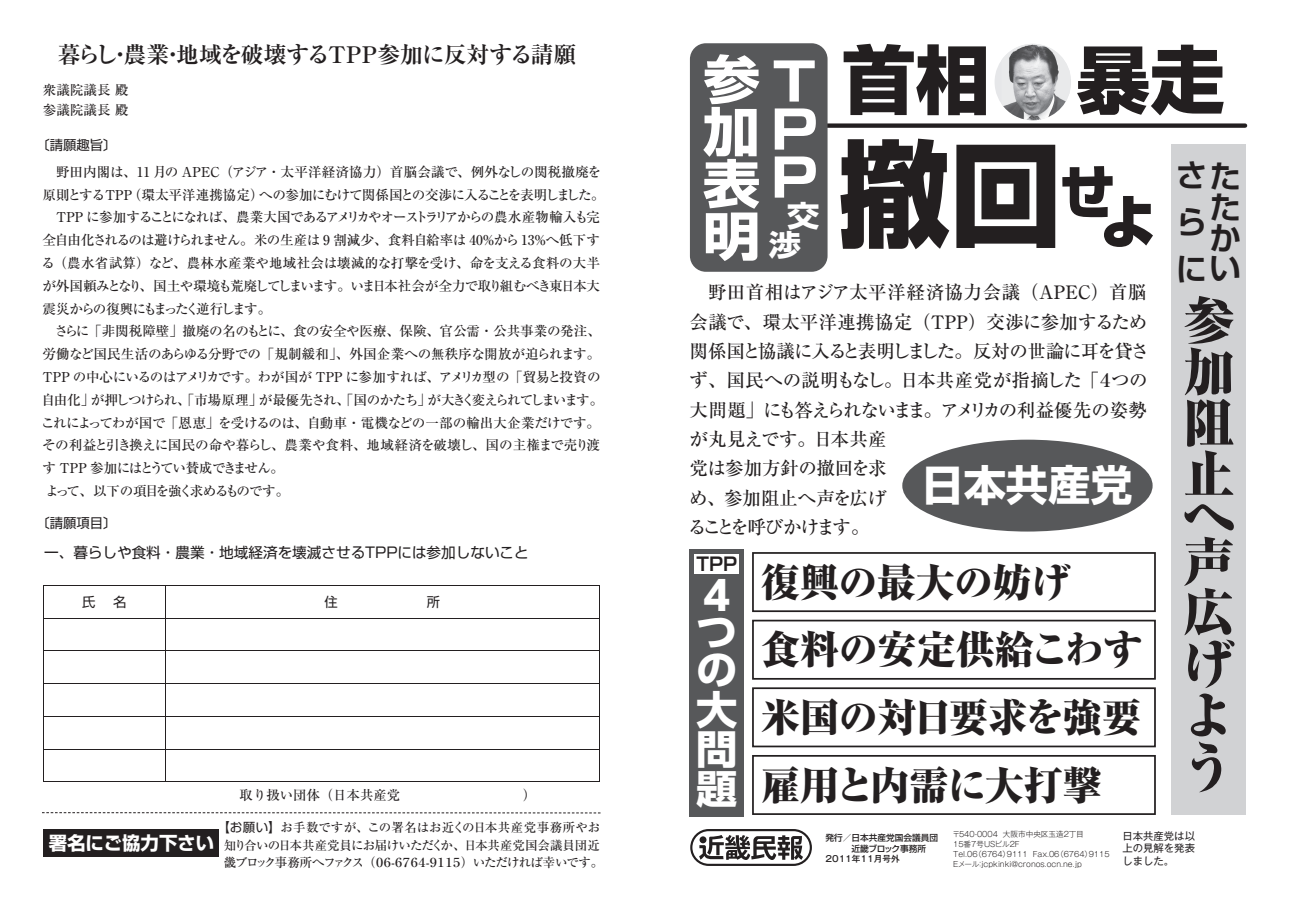
<style>
.page{position:relative;width:1290px;height:911px;background:#fff}
.page>*{position:absolute;margin:0;border:0;box-sizing:border-box;transform-origin:0 0}
.t1{font:800 115.12px "Shin Go Pr 5";color:#231f20}
.t2{font:800 74.12px "Shin Go Pr 5";color:#231f20}
.t3{font:800 58px "Shin Go Pr 5";color:#231f20}
.t4{font:700 52.12px/48px "Shin Go Pr 5";color:#fff;text-align:justify;scale:1.1 1}
.t5{font:800 expanded 51.12px/51.1px "Ryumin Pr 5";color:#231f20}
.t6{font:700 42.12px "Shin Go Pr 5";color:#fff}
.t7{font:700 39.88px/38.6px "UD Shin Go Pro";color:#fff;scale:1.04 1}
.t8{font:800 expanded 39.12px/67.6px "Ryumin Pr 5";letter-spacing:-.005em;color:#231f20}
.t9{font:700 31.5px/31px "Shin Go Pr 5 De";color:#231f20;text-align:right}
.t10{font:700 29.38px/29.4px "Shin Go Pr 5";color:#fff;scale:1.1 1}
.t11{font:700 22.75px "Ryumin Pr 5";color:#231f20}
.t12{font:500 18.5px/29.2px "Ryumin Pr 5";letter-spacing:-.015em;color:#231f20}
.t13{font:700 18.38px "Shin Go Pr 5";color:#fff}
.t14{font:700 18.38px "Shin Go Pr 5 De";color:#231f20}
.t15{font:14.62px "Shin Go Pr 5";color:#231f20}
.t16{font:500 13.62px "Ryumin Pr 5";letter-spacing:-.03em;color:#231f20}
.t17{font:500 13.62px "Ryumin Pr 5";letter-spacing:-.01em;color:#231f20}
.t18{font:500 13.62px/19.2px "Ryumin Pr 5";color:#231f20}
.t19{font:500 13.62px "Ryumin Pr 5";letter-spacing:-.09em;color:#231f20}
.t20{font:500 13.62px "Ryumin Pr 5";letter-spacing:-.055em;color:#231f20}
.t21{font:500 13.62px "Ryumin Pr 5";letter-spacing:-.08em;color:#231f20}
.t22{font:500 13.62px "Ryumin Pr 5";letter-spacing:-.12em;color:#231f20}
.t23{font:500 13.62px "Ryumin Pr 5";letter-spacing:-.075em;color:#231f20}
.t24{font:500 13.62px "Ryumin Pr 5";letter-spacing:-.11em;color:#231f20}
.t25{font:500 13.62px "Ryumin Pr 5";letter-spacing:-.15em;color:#231f20}
.t26{font:13.38px "Shin Go Pr 5";color:#231f20}
.t27{font:500 13.38px "Ryumin Pr 5";color:#231f20}
.t28{font:500 12.5px/17.4px "Ryumin Pr 5";letter-spacing:-.05em;color:#231f20;text-align:center}
.t29{font:10.38px/12.5px "Gothic MB101 Pr 5";color:#231f20;text-align:justify}
.t30{font:500 8.62px/10.9px "Shin Go Pr 5";color:#231f20}
.t31{font:500 8.62px "Gothic MB101 Pr 5";color:#231f20}
.t32{font:300 7.62px/9.8px "Gothic MB101 Pr 5";color:#231f20}
.s1{font-family:"Shin Go Pr 5";font-weight:400}
</style>
<div class="page">
<div style="left:819px;top:123px;width:426px;height:5px;background:#231f20"></div>
<div style="left:690px;top:549px;width:54px;height:267px;background:#57585a"></div>
<div style="left:694px;top:554px;width:45px;height:20px;background:#fff"></div>
<div style="left:752px;top:552px;width:404px;height:60px;border:2px solid #231f20"></div>
<div style="left:1171px;top:144px;width:74px;height:670px;background:#d1d2d4"></div>
<div style="left:690px;top:43px;width:137px;height:229px;background:#57585a;border-radius:16px"></div>
<svg style="left:699px;top:835px;width:104px;height:25px"></svg>
<div style="left:690px;top:829px;width:122px;height:37px;border:2px solid #231f20;border-radius:17px"></div>
<div style="left:902px;top:439px;width:250px;height:92px;background:#57585a;border-radius:50%"></div>
<div style="left:752px;top:619px;width:404px;height:60px;border:2px solid #231f20"></div>
<div style="left:752px;top:687px;width:404px;height:60px;border:2px solid #231f20"></div>
<div style="left:752px;top:755px;width:404px;height:60px;border:2px solid #231f20"></div>
<div style="left:994px;top:44px;width:77px;height:76px;background:#e6e7e9;border-radius:50%"></div>
<img style="left:1001px;top:44px;width:69px;height:76px">
<div style="left:44px;top:829px;width:175px;height:28px;background:#231f20"></div>
<svg style="left:42px;top:812px;width:559px;height:1px"></svg>
<hr style="left:43px;top:585px;width:557px;height:1px;background:#231f20">
<hr style="left:43px;top:586px;width:1px;height:32px;background:#231f20">
<hr style="left:165px;top:586px;width:1px;height:32px;background:#231f20">
<hr style="left:599px;top:586px;width:1px;height:32px;background:#231f20">
<hr style="left:43px;top:618px;width:557px;height:1px;background:#231f20">
<hr style="left:43px;top:618px;width:1px;height:32px;background:#231f20">
<hr style="left:165px;top:618px;width:1px;height:32px;background:#231f20">
<hr style="left:599px;top:618px;width:1px;height:32px;background:#231f20">
<hr style="left:43px;top:650px;width:557px;height:1px;background:#231f20">
<hr style="left:43px;top:651px;width:1px;height:32px;background:#231f20">
<hr style="left:165px;top:651px;width:1px;height:32px;background:#231f20">
<hr style="left:599px;top:651px;width:1px;height:32px;background:#231f20">
<hr style="left:43px;top:683px;width:557px;height:1px;background:#231f20">
<hr style="left:43px;top:684px;width:1px;height:32px;background:#231f20">
<hr style="left:165px;top:684px;width:1px;height:32px;background:#231f20">
<hr style="left:599px;top:684px;width:1px;height:32px;background:#231f20">
<hr style="left:43px;top:716px;width:557px;height:1px;background:#231f20">
<hr style="left:43px;top:716px;width:1px;height:32px;background:#231f20">
<hr style="left:165px;top:716px;width:1px;height:32px;background:#231f20">
<hr style="left:599px;top:716px;width:1px;height:32px;background:#231f20">
<hr style="left:43px;top:748px;width:557px;height:1px;background:#231f20">
<hr style="left:43px;top:749px;width:1px;height:33px;background:#231f20">
<hr style="left:43px;top:781px;width:122px;height:1px;background:#231f20">
<hr style="left:165px;top:749px;width:1px;height:33px;background:#231f20">
<hr style="left:165px;top:781px;width:434px;height:1px;background:#231f20">
<hr style="left:599px;top:749px;width:1px;height:33px;background:#231f20">
<h3 class="t11" style="left:58px;top:36px;width:520px">暮らし・農業・地域を破壊するTPP参加に反対する請願</h3>
<p class="t18" style="left:43px;top:80px;width:88px">衆議院議長 殿参議院議長 殿</p>
<p class="t26" style="left:36px;top:134px;width:82px">〔請願趣旨〕</p>
<p class="t18" style="left:43px;top:161px;width:560px">　野田内閣は、11 月の APEC（アジア・太平洋経済協力）首脳会議で、例外なしの関税撤廃を</p>
<p class="t20" style="left:43px;top:184px;width:564px">原則とするTPP（環太平洋連携協定）への参加にむけて関係国との交渉に入ることを表明しました。</p>
<p class="t21" style="left:43px;top:206px;width:559px">　TPP に参加することになれば、農業大国であるアメリカやオーストラリアからの農水産物輸入も完</p>
<p class="t16" style="left:43px;top:229px;width:559px">全自由化されるのは避けられません。米の生産は 9 割減少、食料自給率は 40％から 13％へ低下す</p>
<p class="t17" style="left:41px;top:252px;width:560px">る（農水省試算）など、農林水産業や地域社会は壊滅的な打撃を受け、命を支える食料の大半</p>
<p class="t22" style="left:42px;top:275px;width:559px">が外国頼みとなり、国土や環境も荒廃してしまいます。いま日本社会が全力で取り組むべき東日本大</p>
<p class="t25" style="left:43px;top:298px;width:230px">震災からの復興にもまったく逆行します。</p>
<p class="t16" style="left:43px;top:320px;width:560px">　さらに「非関税障壁」撤廃の名のもとに、食の安全や医療、保険、官公需・公共事業の発注、</p>
<p class="t16" style="left:43px;top:343px;width:559px">労働など国民生活のあらゆる分野での「規制緩和」、外国企業への無秩序な開放が迫られます。</p>
<p class="t16" style="left:43px;top:366px;width:560px">TPP の中心にいるのはアメリカです。わが国が TPP に参加すれば、アメリカ型の「貿易と投資の</p>
<p class="t19" style="left:41px;top:389px;width:563px">自由化」が押しつけられ、「市場原理」が最優先され、「国のかたち」が大きく変えられてしまいます。</p>
<p class="t16" style="left:41px;top:412px;width:560px">これによってわが国で「恩恵」を受けるのは、自動車・電機などの一部の輸出大企業だけです。</p>
<p class="t17" style="left:42px;top:434px;width:559px">その利益と引き換えに国民の命や暮らし、農業や食料、地域経済を破壊し、国の主権まで売り渡</p>
<p class="t23" style="left:43px;top:457px;width:243px">す TPP 参加にはとうてい賛成できません。</p>
<p class="t24" style="left:46px;top:480px;width:245px">よって、以下の項目を強く求めるものです。</p>
<p class="t26" style="left:36px;top:512px;width:82px">〔請願項目〕</p>
<p class="t15" style="left:44px;top:540px;width:486px">一、暮らしや食料・農業・地域経済を壊滅させるTPPには参加しないこと</p>
<p class="t26" style="left:82px;top:590px;width:15px">氏</p>
<p class="t26" style="left:113px;top:590px;width:15px">名</p>
<p class="t26" style="left:325px;top:590px;width:15px">住</p>
<p class="t26" style="left:427px;top:590px;width:15px">所</p>
<h3 class="t13" style="left:49px;top:828px;width:167px">署名にご協力下さい</h3>
<p class="t27" style="left:240px;top:784px;width:162px">取り扱い団体（日本共産党</p>
<p class="t27" style="left:523px;top:784px;width:15px">）</p>
<p class="t28" style="left:218px;top:818px;width:387px"><span class="s1">【お願い】</span>お手数ですが、この署名はお近くの日本共産党事務所やお知り合いの日本共産党員にお届けいただくか、日本共産党国会議員団近畿ブロック事務所へファクス（０６-６７６４-９１１５）いただければ幸いです。</p>
<h2 class="t2" style="left:841px;top:21px;width:384px">首相 暴走</h2>
<h3 class="t4" style="left:703px;top:50px;width:53px;line-height:52.1px">参加表</h3>
<h3 class="t4" style="left:771px;top:54px;width:42px">T P P</h3>
<h3 class="t10" style="left:769px;top:199px;width:47px;text-indent:18px">交渉</h3>
<h1 class="t1" style="left:703px;top:103px;width:414px"><sub>明</sub> 撤回<sup>せ</sup></h1>
<h3 class="t9" style="left:1175px;top:157px;width:66px">さたたかにい</h3>
<h3 class="t3" style="left:1099px;top:175px;width:58px">よ</h3>
<h3 class="t12" style="left:688px;top:276px;width:462px">　野田首相はアジア太平洋経済協力会議（APEC）首脳会議で、環太平洋連携協定（TPP）交渉に参加するため関係国と協議に入ると表明しました。反対の世論に耳を貸さず、国民への説明もなし。日本共産党が指摘した「４つの大問題」にも答えられないまま。アメリカの利益優先の姿勢が丸見えです。日本共産<br>党は参加方針の撤回を求<br>め、参加阻止へ声を広げ<br>ることを呼びかけます。</h3>
<h3 class="t14" style="left:696px;top:549px;width:42px">TPP</h3>
<h3 class="t9" style="left:1175px;top:204px;width:30px">ら</h3>
<h3 class="t5" style="left:1183px;top:292px;width:52px;text-align:justify">参加阻止</h3>
<h3 class="t5" style="left:1183px;top:491px;width:52px;line-height:44.8px">へ声</h3>
<h3 class="t5" style="left:1183px;top:583px;width:53px;line-height:51.5px">広げよう</h3>
<h3 class="t6" style="left:921px;top:452px;width:213px">日本共産党</h3>
<h3 class="t8" style="left:761px;top:546px;width:383px">復興の最大の妨げ<br>食料の安定供給こわす米国の対日要求を強要雇用と内需に大打撃</h3>
<h3 class="t7" style="left:696px;top:576px;width:41px">４つの大問題</h3>
<p class="t30" style="left:825px;top:831px;width:114px">発行／日本共産党国会議員団　　　近畿ブロック事務所</p>
<p class="t31" style="left:825px;top:851px;width:76px">2011年11月号外</p>
<p class="t32" style="left:952px;top:829px;width:159px">〒540-0004 大阪市中央区玉造2丁目<br>15番7号USビル2F<br>Tel.06（6764）9111 Fax.06（6764）9115<br>Eメール：jcpkinki@cronos.ocn.ne.jp</p>
<p class="t29" style="left:1122px;top:828px;width:74px">日本共産党は以上の見解を発表しました。</p>
</div>
